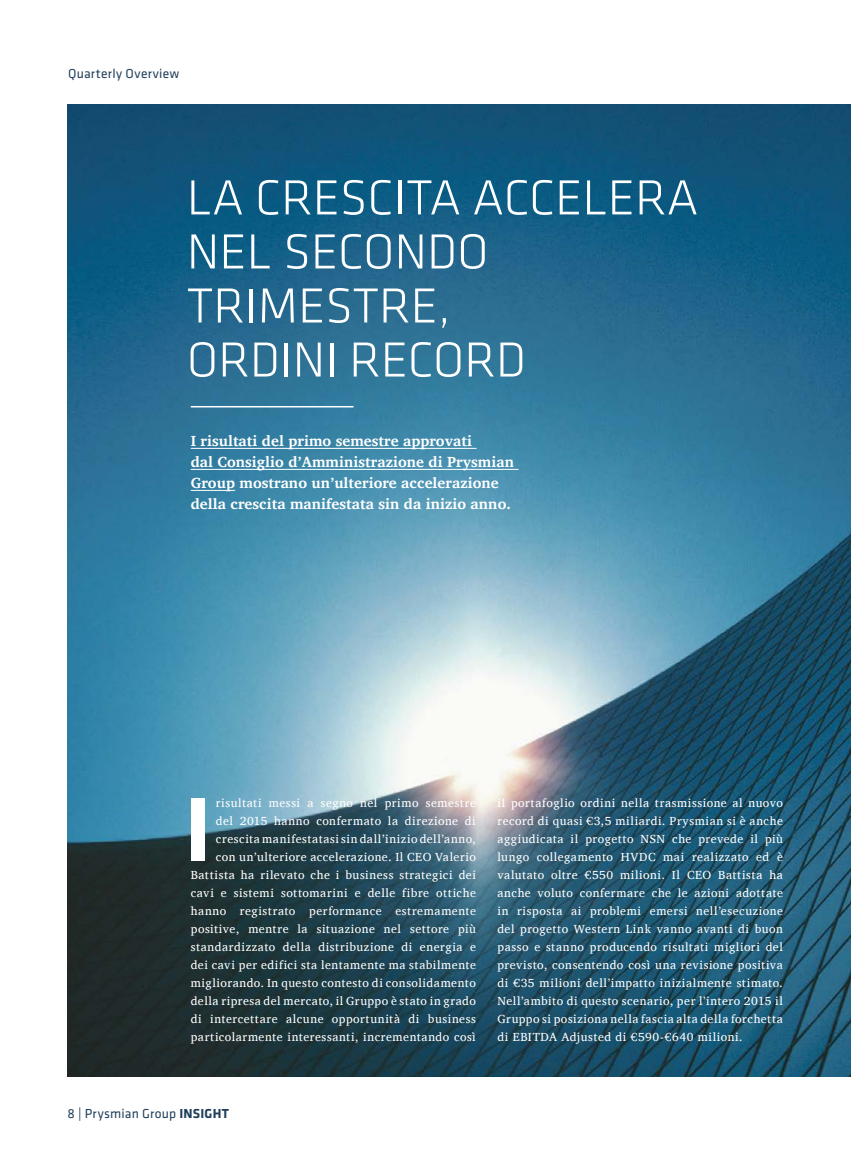
<style>
.page{position:relative;width:851px;height:1170px;background:#fff}
.page>*{position:absolute;margin:0;border:0;box-sizing:border-box;transform-origin:0 0}
.t1{font:700 93.15px "Klavika";color:#fff}
.t2{font:300 51px/54px "Klavika";color:#fff}
.t3{font:700 15px/21px "Charis SIL";color:#fff}
.t4{font:13.5px "Klavika";letter-spacing:.02em;color:#21405b}
.t5{font:12px/18px "Charis SIL";letter-spacing:.045em;color:#fff;text-align:right}
.s1{font-weight:700}
</style>
<div class="page">
<img style="left:68px;top:104px;width:782px;height:972px">
<hr style="left:191px;top:448px;width:285px;height:1px;background:#fff">
<hr style="left:191px;top:469px;width:327px;height:1px;background:#fff">
<hr style="left:191px;top:490px;width:44px;height:1px;background:#fff">
<hr style="left:191px;top:406px;width:162px;height:1px;background:#fff">
<p class="t4" style="left:68px;top:65px;width:112px">Quarterly Overview</p>
<h2 class="t2" style="left:187px;top:170px;width:513px">LA CRESCITA ACCELERA<br>NEL SECONDO<br>TRIMESTRE,<br>ORDINI RECORD</h2>
<p class="t3" style="left:191px;top:430px;width:325px">I risultati del primo semestre approvati<br>dal Consiglio d’Amministrazione di Prysmian Group mostrano un’ulteriore accelerazione della crescita manifestata sin da inizio anno.</p>
<p class="t5" style="left:191px;top:793px;width:287px">risultati messi a segno nel primo semestre<br>del 2015 hanno confermato la direzione di crescita manifestatasi sin dall’inizio dell’anno,<br>con un’ulteriore accelerazione. Il CEO Valerio Battista ha rilevato che i business strategici dei cavi e sistemi sottomarini e delle fibre ottiche hanno registrato performance estremamente positive, mentre la situazione nel settore più standardizzato della distribuzione di energia e dei cavi per edifici sta lentamente ma stabilmente migliorando. In questo contesto di consolidamento della ripresa del mercato, il Gruppo è stato in grado di intercettare alcune opportunità di business particolarmente interessanti, incrementando così</p>
<h1 class="t1" style="left:184px;top:762px;width:28px">I</h1>
<p class="t5" style="left:497px;top:793px;width:287px;text-align:justify">il portafoglio ordini nella trasmissione al nuovo record di quasi €3,5 miliardi. Prysmian si è anche aggiudicata il progetto NSN che prevede il più lungo collegamento HVDC mai realizzato ed è valutato oltre €550 milioni. Il CEO Battista ha anche voluto confermare che le azioni adottate in risposta ai problemi emersi nell’esecuzione del progetto Western Link vanno avanti di buon passo e stanno producendo risultati migliori del previsto, consentendo così una revisione positiva di €35 milioni dell’impatto inizialmente stimato.<br>Nell’ambito di questo scenario, per l’intero 2015 il Gruppo si posiziona nella fascia alta della forchetta di EBITDA Adjusted di €590-€640 milioni.</p>
<p class="t4" style="left:68px;top:1104px;width:163px">8 | Prysmian Group <span class="s1">INSIGHT</span></p>
</div>
